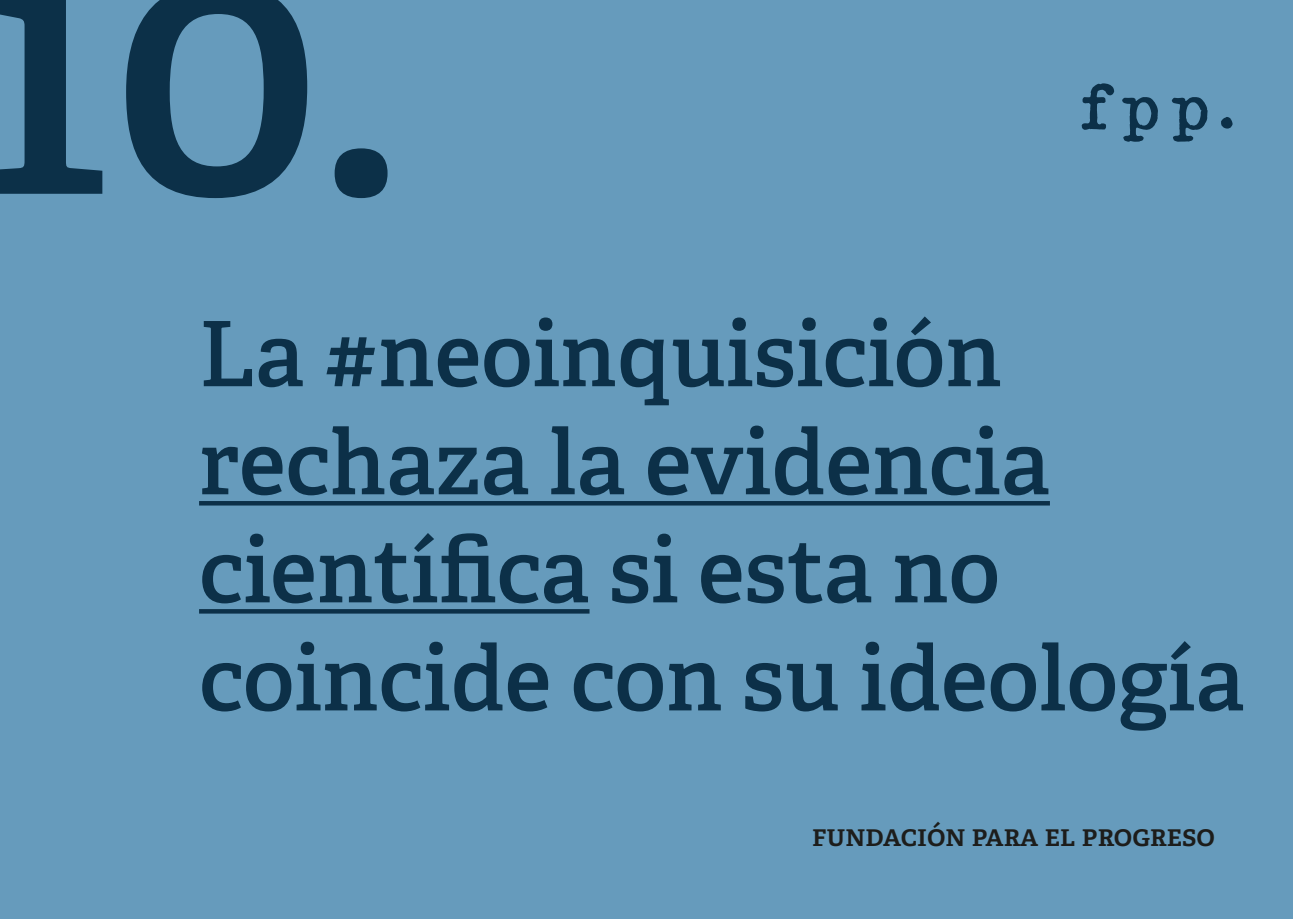
<style>
.page{position:relative;width:1293px;height:919px;background:#fff}
.page>*{position:absolute;margin:0;border:0;box-sizing:border-box;transform-origin:0 0}
.t1{font:600 360px "Adelle";color:#0c3048}
.t2{font:600 90px/108px "Adelle";color:#0c3048}
.t3{font:600 30px "Adelle";color:#1d1d1b}
</style>
<div class="page">
<div style="left:0;top:0;width:1293px;height:918px;background:#669bbc"></div>
<hr style="left:199px;top:501px;width:851px;height:4px;background:#0c3048">
<hr style="left:199px;top:609px;width:390px;height:4px;background:#0c3048">
<svg style="left:1081px;top:83px;width:33px;height:47px"></svg>
<svg style="left:1122px;top:97px;width:36px;height:45px"></svg>
<svg style="left:1171px;top:97px;width:36px;height:45px"></svg>
<svg style="left:1221px;top:117px;width:11px;height:11px"></svg>
<h1 class="t1" style="left:-28px;top:-159px;width:435px">10.</h1>
<p class="t2" style="left:199px;top:301px;width:1047px">La #neoinquisición rechaza la evidencia científica si esta no coincide con su ideología</p>
<p class="t3" style="left:812px;top:816px;width:404px">fundación para el progreso</p>
</div>
